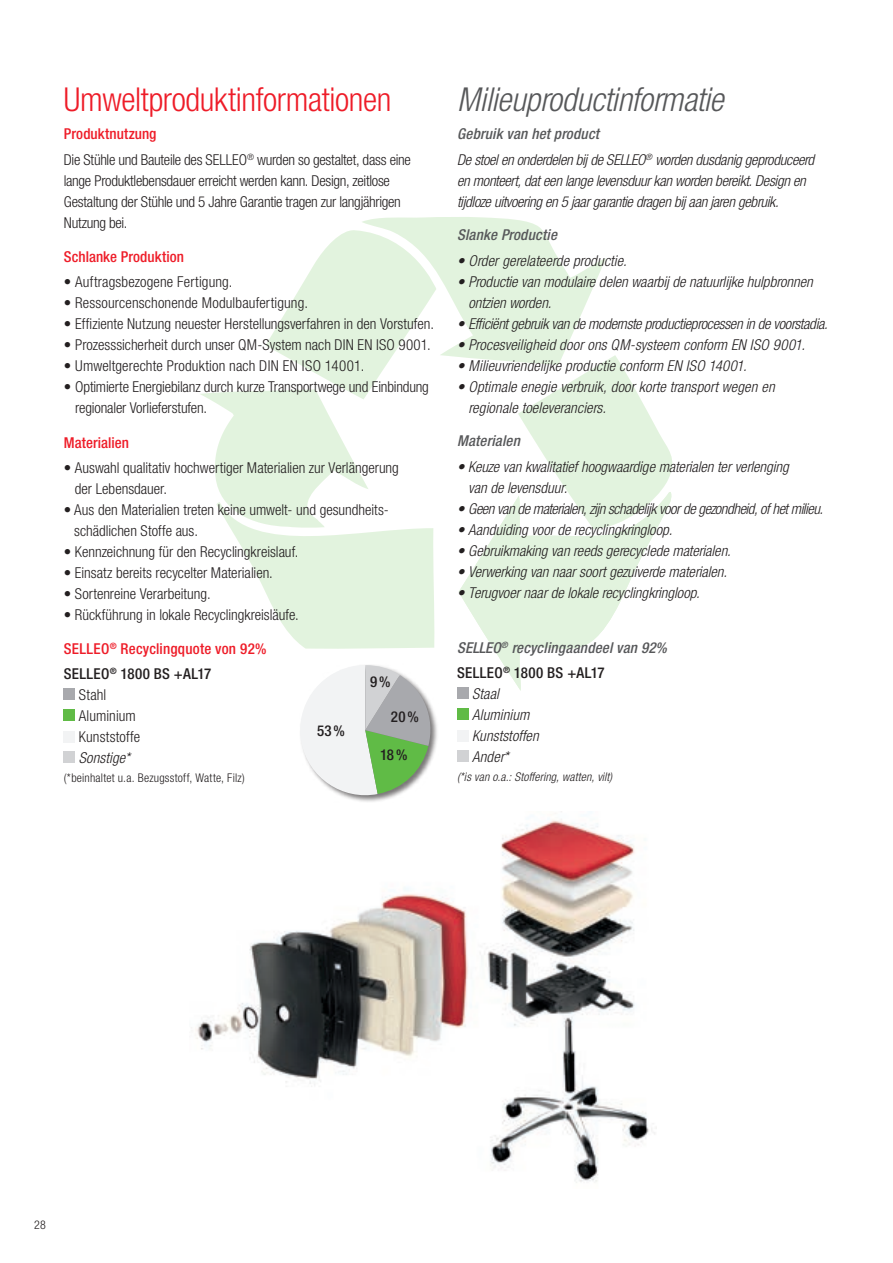
<style>
.page{position:relative;width:893px;height:1263px;background:#fff}
.page>*{position:absolute;margin:0;border:0;box-sizing:border-box;transform-origin:0 0}
.t1{font:300 condensed 33px "Helvetica Neue LT";letter-spacing:-.01em;color:#ee1c28}
.t2{font:italic 300 condensed 33px "Helvetica Neue LT";letter-spacing:-.01em;color:#57585a}
.t3{font:italic 300 condensed 15px/21px "Helvetica Neue LT";letter-spacing:-.005em;color:#231f20}
.t4{font:300 condensed 15px/21px "Helvetica Neue LT";color:#231f20}
.t5{font:300 condensed 15px/21px "Helvetica Neue LT";letter-spacing:-.02em;color:#231f20}
.t6{font:500 condensed 15px/25.2px "Helvetica Neue LT";letter-spacing:.01em;color:#ee1c28}
.t7{font:italic 500 condensed 15px/25.2px "Helvetica Neue LT";letter-spacing:.015em;color:#57585a}
.t8{font:italic 300 condensed 15px "Helvetica Neue LT";letter-spacing:-.03em;color:#231f20}
.t9{font:500 condensed 15px "Helvetica Neue LT";color:#231f20}
.t10{font:300 condensed 12px "Helvetica Neue LT";letter-spacing:.015em;color:#231f20}
.t11{font:italic 300 condensed 12px "Helvetica Neue LT";letter-spacing:.01em;color:#231f20}
.s1{font-weight:500;color:#ee1c28}
.s2{color:#231f20}
.s3{font-weight:500;color:#57585a}
.s4{font-style:normal;color:#231f20}
</style>
<div class="page">
<img style="left:196px;top:811px;width:459px;height:372px">
<svg style="left:200px;top:217px;width:472px;height:471px"></svg>
<svg style="left:459px;top:492px;width:213px;height:199px"></svg>
<div style="left:64px;top:689px;width:11px;height:11px;background:#a8a9ad"></div>
<div style="left:64px;top:710px;width:11px;height:11px;background:#60bb46"></div>
<div style="left:64px;top:731px;width:11px;height:11px;background:#f2f3f4"></div>
<div style="left:64px;top:752px;width:11px;height:11px;background:#d1d2d4"></div>
<div style="left:457px;top:688px;width:11px;height:11px;background:#a8a9ad"></div>
<div style="left:457px;top:709px;width:11px;height:11px;background:#60bb46"></div>
<div style="left:457px;top:730px;width:11px;height:11px;background:#f2f3f4"></div>
<div style="left:457px;top:751px;width:11px;height:11px;background:#d1d2d4"></div>
<div style="left:299px;top:663px;width:139px;height:139px;background:#231f20;opacity:.6"></div>
<svg style="left:295px;top:665px;width:140px;height:136px"></svg>
<h1 class="t1" style="left:64px;top:80px;width:329px">Umweltproduktinformationen</h1>
<p class="t5" style="left:64px;top:121px;width:348px;line-height:25.2px"><span class="s1">Produktnutzung<br></span>Die Stühle und Bauteile des SELLEO<sup>®</sup> wurden so gestaltet, dass eine</p>
<p class="t5" style="left:64px;top:170px;width:339px">lange Produktlebensdauer erreicht werden kann. Design, zeitlose<br>Gestaltung der Stühle und 5 Jahre Garantie tragen zur langjährigen<br>Nutzung bei.</p>
<p class="t6" style="left:64px;top:244px;width:122px">Schlanke Produktion</p>
<p class="t4" style="left:64px;top:271px;width:170px">• Auftragsbezogene Fertigung.</p>
<p class="t4" style="left:64px;top:292px;width:246px">• Ressourcenschonende Modulbaufertigung.</p>
<p class="t4" style="left:64px;top:313px;width:372px">• Effiziente Nutzung neuester Herstellungsverfahren in den Vorstufen.</p>
<p class="t4" style="left:64px;top:334px;width:368px">• Prozesssicherheit durch unser QM-System nach DIN EN ISO 9001.</p>
<p class="t4" style="left:64px;top:355px;width:302px">• Umweltgerechte Produktion nach DIN EN ISO 14001.</p>
<p class="t4" style="left:75px;top:376px;width:355px;text-indent:-11px">• Optimierte Energiebilanz durch kurze Transportwege und Einbindung regionaler Vorlieferstufen.</p>
<p class="t6" style="left:64px;top:429px;width:67px">Materialien</p>
<p class="t4" style="left:75px;top:457px;width:326px;text-indent:-11px">• Auswahl qualitativ hochwertiger Materialien zur Verlängerung der Lebensdauer.</p>
<p class="t4" style="left:74px;top:499px;width:314px;text-indent:-10px">• Aus den Materialien treten keine umwelt- und gesundheits&shy;schädlichen Stoffe aus.</p>
<p class="t4" style="left:64px;top:541px;width:236px">• Kennzeichnung für den Recyclingkreislauf.</p>
<p class="t4" style="left:64px;top:562px;width:211px">• Einsatz bereits recycelter Materialien.</p>
<p class="t4" style="left:64px;top:583px;width:148px">• Sortenreine Verarbeitung.</p>
<p class="t4" style="left:64px;top:604px;width:237px">• Rückführung in lokale Recyclingkreisläufe.</p>
<p class="t6" style="left:64px;top:635px;width:204px">SELLEO<sup>®</sup> Recyclingquote von 92%<br><span class="s2">SELLEO</span><sup>®</sup> <span class="s2">1800 BS +AL17</span></p>
<p class="t4" style="left:79px;top:684px;width:63px">Stahl<br>Aluminium<br>Kunststoffe</p>
<p class="t3" style="left:79px;top:747px;width:53px">Sonstige*</p>
<p class="t10" style="left:64px;top:771px;width:182px">(*beinhaltet u.a. Bezugsstoff, Watte, Filz)</p>
<p class="t9" style="left:370px;top:672px;width:22px">9%</p>
<p class="t9" style="left:391px;top:707px;width:29px">20%</p>
<p class="t9" style="left:380px;top:746px;width:29px">18%</p>
<p class="t9" style="left:317px;top:722px;width:29px">53%</p>
<h1 class="t2" style="left:457px;top:80px;width:268px">Milieuproductinformatie</h1>
<p class="t3" style="left:457px;top:121px;width:359px;line-height:25.2px"><span class="s3">Gebruik van het product<br></span>De stoel en onderdelen bij de SELLEO<sup>®</sup> worden dusdanig geproduceerd</p>
<p class="t3" style="left:457px;top:170px;width:350px">en monteert, dat een lange levensduur kan worden bereikt. Design en tijdloze uitvoering en 5 jaar garantie dragen bij aan jaren gebruik.</p>
<p class="t7" style="left:457px;top:222px;width:101px">Slanke Productie</p>
<p class="t3" style="left:457px;top:250px;width:171px">• Order gerelateerde productie.</p>
<p class="t3" style="left:468px;top:271px;width:346px;text-indent:-11px">• Productie van modulaire delen waarbij de natuurlijke hulpbronnen ontzien worden.</p>
<p class="t3" style="left:457px;top:313px;width:372px">• Efficiënt gebruik van de modernste productieprocessen in de voorstadia.</p>
<p class="t3" style="left:457px;top:334px;width:349px">• Procesveiligheid door ons QM-systeem conform EN ISO 9001.</p>
<p class="t3" style="left:457px;top:355px;width:291px">• Milieuvriendelijke productie conform EN ISO 14001.</p>
<p class="t3" style="left:468px;top:376px;width:308px;text-indent:-11px">• Optimale enegie verbruik, door korte transport wegen en regionale toeleveranciers.</p>
<p class="t7" style="left:457px;top:428px;width:64px">Materialen</p>
<p class="t3" style="left:468px;top:456px;width:322px;text-indent:-11px">• Keuze van kwalitatief hoogwaardige materialen ter verlenging van de levensduur.</p>
<p class="t8" style="left:457px;top:500px;width:367px">• Geen van de materialen, zijn schadelijk voor de gezondheid, of het milieu.</p>
<p class="t3" style="left:457px;top:519px;width:217px">• Aanduiding voor de recyclingkringloop.</p>
<p class="t3" style="left:457px;top:540px;width:275px">• Gebruikmaking van reeds gerecyclede materialen.</p>
<p class="t3" style="left:457px;top:561px;width:271px">• Verwerking van naar soort gezuiverde materialen.</p>
<p class="t3" style="left:457px;top:582px;width:244px">• Terugvoer naar de lokale recyclingkringloop.</p>
<p class="t7" style="left:457px;top:634px;width:211px">SELLEO<sup>®</sup> recyclingaandeel van 92%<br><span class="s4">SELLEO</span><sup>®</sup> <span class="s4">1800 BS +AL17</span></p>
<p class="t3" style="left:472px;top:683px;width:68px">Staal<br>Aluminium<br>Kunststoffen<br>Ander*</p>
<p class="t11" style="left:457px;top:770px;width:156px">(*is van o.a.: Stoffering, watten, vilt)</p>
<p class="t10" style="left:34px;top:1218px;width:13px">28</p>
</div>
